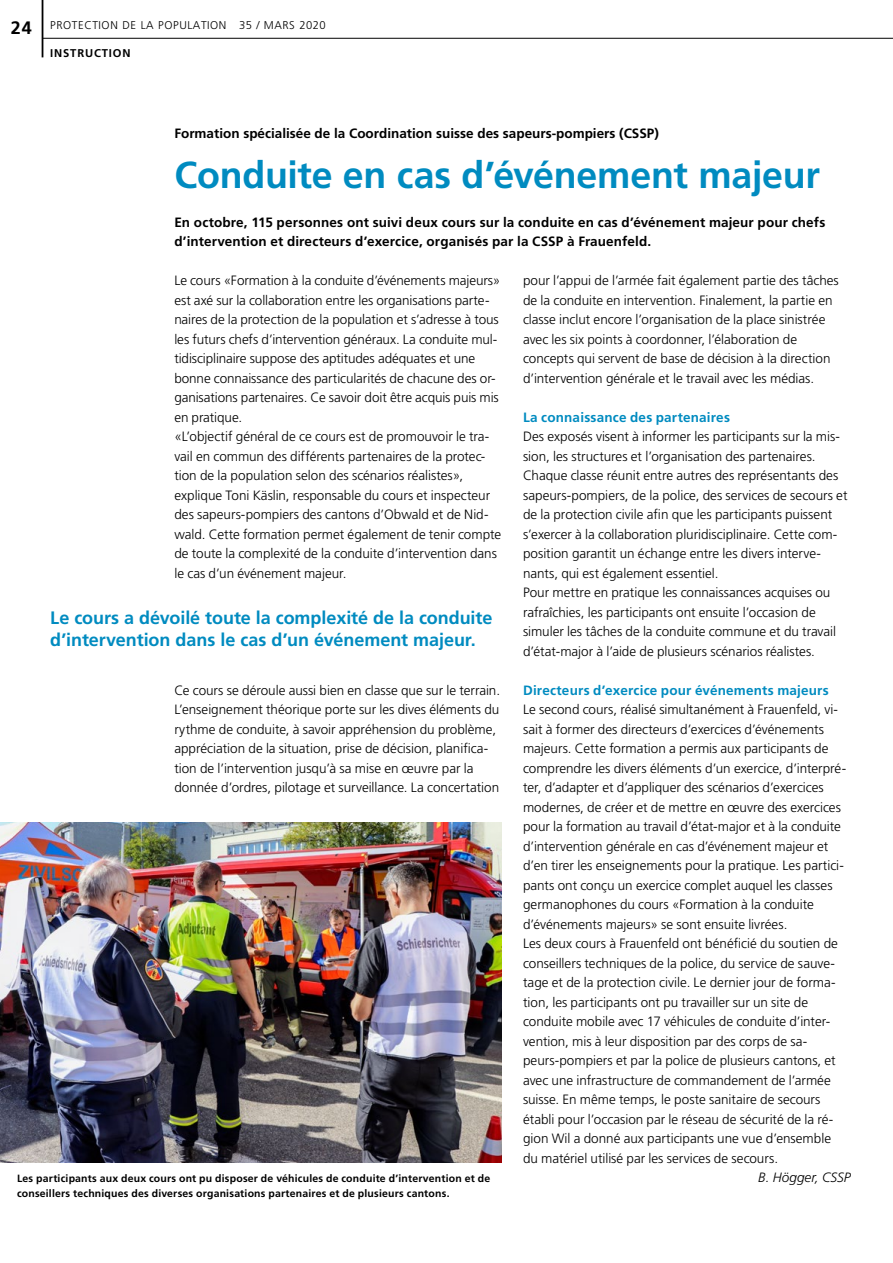
<style>
.page{position:relative;width:893px;height:1263px;background:#fff}
.page>*{position:absolute;margin:0;border:0;box-sizing:border-box;transform-origin:0 0}
.t1{font:700 37.5px "Frutiger LT Std";letter-spacing:-.005em;color:#008bc0}
.t2{font:700 18px/21.6px "Frutiger LT Std";letter-spacing:-.005em;color:#008bc0}
._2_Lauftext{font:300 13.5px/19.5px "Frutiger LT Std";color:#000}
.t3{font:700 13.5px/19.5px "Frutiger LT Std";letter-spacing:.005em;color:#000}
._2_Zwischentitel{font:700 13.5px "Frutiger LT Std";letter-spacing:.015em;color:#008bc0}
._2_Lauftext-2{font:italic 300 13.5px "Frutiger LT Std";letter-spacing:.005em;color:#000}
.t4{font:300 11.25px "Frutiger LT Std";letter-spacing:.05em;color:#000}
.t5{font:700 11.25px "Frutiger LT Std";letter-spacing:.075em;color:#000}
._2_Legende{font:700 10.5px "Frutiger LT Std";letter-spacing:.02em;color:#000}
.s1{font-weight:700;font-size:18px}
</style>
<div class="page">
<hr style="left:43px;top:38px;width:850px;height:1px;background:#000">
<hr style="left:42px;top:0;width:1px;height:57px;background:#000">
<img style="left:0;top:822px;width:502px;height:341px">
<p class="t4" style="left:11px;top:19px;width:317px"><span class="s1">24</span> PROTECTION DE LA POPULATION 35 / MARS 2020</p>
<p class="t5" style="left:50px;top:47px;width:82px">INSTRUCTION</p>
<h1 class="t3" style="left:174px;top:123px;width:486px">Formation spécialisée de la Coordination suisse des sapeurs-pompiers (CSSP)</h1>
<h2 class="t1" style="left:174px;top:153px;width:647px">Conduite en cas d’événement majeur</h2>
<h3 class="t3" style="left:174px;top:212px;width:652px">En octobre, 115 personnes ont suivi deux cours sur la conduite en cas d’événement majeur pour chefs d’intervention et directeurs d’exercice, organisés par la CSSP à Frauenfeld.</h3>
<p class="_2_Lauftext" style="left:174px;top:271px;width:328px">Le cours «Formation à la conduite d’événements majeurs» est axé sur la collaboration entre les organisations parte&shy;naires de la protection de la population et s’adresse à tous les futurs chefs d’intervention généraux. La conduite mul&shy;tidisciplinaire suppose des aptitudes adéquates et une bonne connaissance des particularités de chacune des or&shy;ganisations partenaires. Ce savoir doit être acquis puis mis en pratique.</p>
<p class="_2_Lauftext" style="left:174px;top:427px;width:328px">«L’objectif général de ce cours est de promouvoir le tra&shy;vail en commun des différents partenaires de la protec&shy;tion de la population selon des scénarios réalistes», explique Toni Käslin, responsable du cours et inspecteur des sapeurs-pompiers des cantons d’Obwald et de Nid&shy;wald. Cette formation permet également de tenir compte de toute la complexité de la conduite d’intervention dans le cas d’un événement majeur.</p>
<p class="_2_Lauftext" style="left:523px;top:271px;width:317px">pour l’appui de l’armée fait également partie des tâches de la conduite en intervention. Finalement, la partie en classe inclut encore l’organisation de la place sinistrée avec les six points à coordonner, l’élaboration de concepts qui servent de base de décision à la direction d’intervention générale et le travail avec les médias.</p>
<p class="_2_Zwischentitel" style="left:523px;top:409px;width:208px">La connaissance des partenaires</p>
<p class="_2_Lauftext" style="left:523px;top:427px;width:326px">Des exposés visent à informer les participants sur la mis&shy;sion, les structures et l’organisation des partenaires.<br>Chaque classe réunit entre autres des représentants des sapeurs-pompiers, de la police, des services de secours et de la protection civile afin que les participants puissent s’exercer à la collaboration pluridisciplinaire. Cette com&shy;position garantit un échange entre les divers interve&shy;nants, qui est également essentiel.</p>
<p class="_2_Lauftext" style="left:523px;top:583px;width:315px">Pour mettre en pratique les connaissances acquises ou rafraîchies, les participants ont ensuite l’occasion de simuler les tâches de la conduite commune et du travail d’état-major à l’aide de plusieurs scénarios réalistes.</p>
<p class="_2_Zwischentitel" style="left:523px;top:682px;width:307px">Directeurs d’exercice pour événements majeurs</p>
<p class="_2_Lauftext" style="left:523px;top:700px;width:325px">Le second cours, réalisé simultanément à Frauenfeld, vi&shy;sait à former des directeurs d’exercices d’événements majeurs. Cette formation a permis aux participants de comprendre les divers éléments d’un exercice, d’interpré&shy;ter, d’adapter et d’appliquer des scénarios d’exercices modernes, de créer et de mettre en œuvre des exercices pour la formation au travail d’état-major et à la conduite d’intervention générale en cas d’événement majeur et d’en tirer les enseignements pour la pratique. Les partici&shy;pants ont conçu un exercice complet auquel les classes germanophones du cours «Formation à la conduite d’événements majeurs» se sont ensuite livrées.</p>
<p class="_2_Lauftext" style="left:523px;top:934px;width:316px">Les deux cours à Frauenfeld ont bénéficié du soutien de conseillers techniques de la police, du service de sauve&shy;tage et de la protection civile. Le dernier jour de forma&shy;tion, les participants ont pu travailler sur un site de conduite mobile avec 17 véhicules de conduite d’inter&shy;vention, mis à leur disposition par des corps de sa&shy;peurs-pompiers et par la police de plusieurs cantons, et avec une infrastructure de commandement de l’armée suisse. En même temps, le poste sanitaire de secours établi pour l’occasion par le réseau de sécurité de la ré&shy;gion Wil a donné aux participants une vue d’ensemble du matériel utilisé par les services de secours.</p>
<h2 class="t2" style="left:50px;top:607px;width:444px">Le cours a dévoilé toute la complexité de la conduite d’intervention dans le cas d’un événement majeur.</h2>
<p class="_2_Lauftext" style="left:174px;top:681px;width:327px">Ce cours se déroule aussi bien en classe que sur le terrain.<br>L’enseignement théorique porte sur les dives éléments du rythme de conduite, à savoir appréhension du problème, appréciation de la situation, prise de décision, planifica&shy;tion de l’intervention jusqu’à sa mise en œuvre par la donnée d’ordres, pilotage et surveillance. La concertation</p>
<p class="_2_Legende" style="left:17px;top:1173px;width:475px">Les participants aux deux cours ont pu disposer de véhicules de conduite d’intervention et de</p>
<p class="_2_Lauftext-2" style="left:758px;top:1170px;width:94px">B. Högger, CSSP</p>
<p class="_2_Legende" style="left:17px;top:1187px;width:434px">conseillers techniques des diverses organisations partenaires et de plusieurs cantons.</p>
</div>
